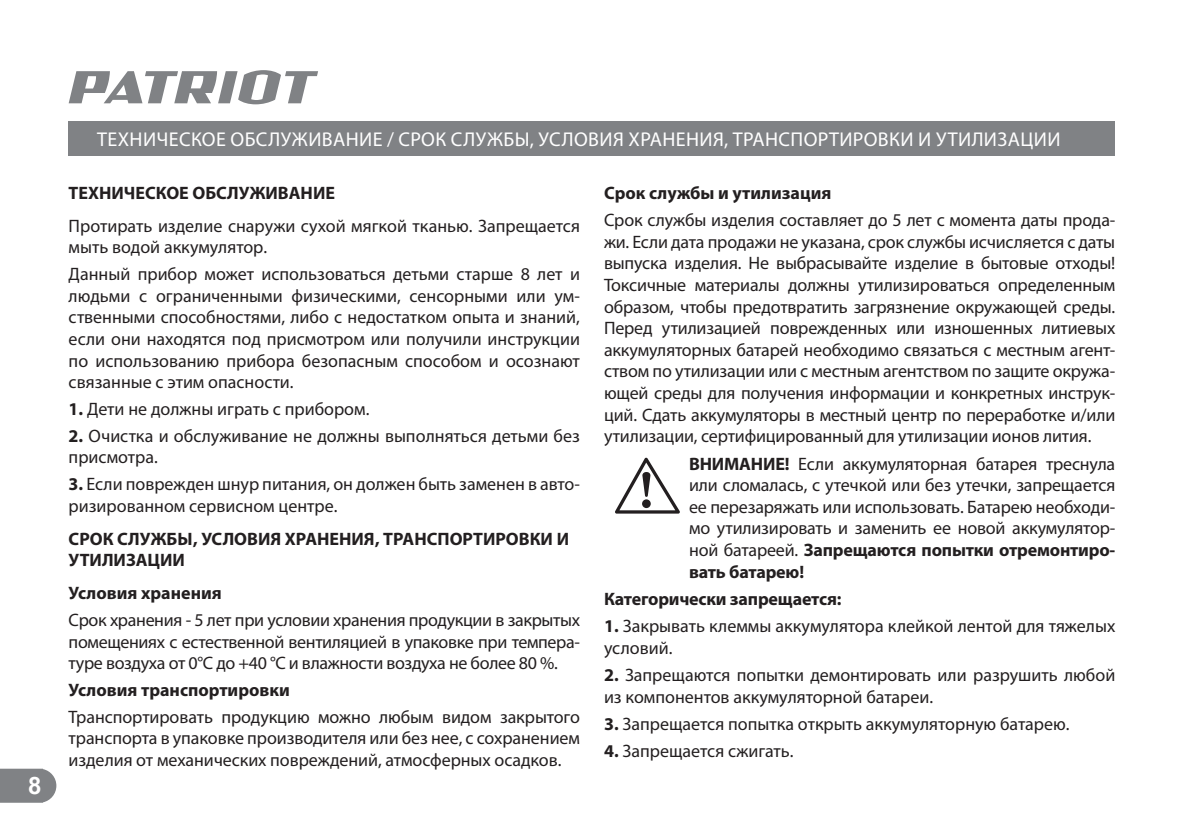
<style>
.page{position:relative;width:1184px;height:836px;background:#fff}
.page>*{position:absolute;margin:0;border:0;box-sizing:border-box;transform-origin:0 0}
.t1{font:700 24px "Arial";color:#fff}
.t2{font:20px "Myriad Pro";letter-spacing:.02em;color:#fff}
.t3{font:18px/21.6px "Myriad Pro";color:#231f20}
.t4{font:700 18px/21.6px "Myriad Pro";color:#231f20}
.s1{font-weight:700}
</style>
<div class="page">
<svg style="left:0;top:768px;width:56px;height:34px;background:#898b8e"></svg>
<svg style="left:69px;top:70px;width:249px;height:34px"></svg>
<div style="left:69px;top:121px;width:1046px;height:34px;background:#808285"></div>
<svg style="left:615px;top:457px;width:65px;height:56px"></svg>
<h1 class="t1" style="left:28px;top:771px;width:15px">8</h1>
<p class="t2" style="left:97px;top:129px;width:965px">ТЕХНИЧЕСКОЕ ОБСЛУЖИВАНИЕ / СРОК СЛУЖБЫ, УСЛОВИЯ ХРАНЕНИЯ, ТРАНСПОРТИРОВКИ И УТИЛИЗАЦИИ</p>
<p class="t4" style="left:69px;top:182px;width:268px">ТЕХНИЧЕСКОЕ ОБСЛУЖИВАНИЕ</p>
<p class="t3" style="left:69px;top:215px;width:513px">Протирать изделие снаружи сухой мягкой тканью. Запрещается мыть водой аккумулятор.</p>
<p class="t3" style="left:69px;top:264px;width:513px;text-align:justify">Данный прибор может использоваться детьми старше 8 лет и людьми с ограниченными физическими, сенсорными или ум&shy;ственными способностями, либо с недостатком опыта и знаний, если они находятся под присмотром или получили инструкции по использованию прибора безопасным способом и осознают связанные с этим опасности.</p>
<p class="t3" style="left:69px;top:398px;width:302px"><span class="s1">1.</span> Дети не должны играть с прибором.</p>
<p class="t3" style="left:69px;top:425px;width:513px"><span class="s1">2.</span> Очистка и обслуживание не должны выполняться детьми без присмотра.</p>
<p class="t3" style="left:69px;top:473px;width:513px"><span class="s1">3.</span> Если поврежден шнур питания, он должен быть заменен в авто&shy;ризированном сервисном центре.</p>
<p class="t4" style="left:69px;top:528px;width:502px">СРОК СЛУЖБЫ, УСЛОВИЯ ХРАНЕНИЯ, ТРАНСПОРТИРОВКИ И<br>УТИЛИЗАЦИИ</p>
<p class="t4" style="left:69px;top:582px;width:155px">Условия хранения</p>
<p class="t3" style="left:69px;top:609px;width:513px;text-align:justify">Срок хранения - 5 лет при условии хранения продукции в закрытых помещениях с естественной вентиляцией в упаковке при темпера&shy;туре воздуха от 0°С до +40 °С и влажности воздуха не более 80 %.</p>
<p class="t4" style="left:69px;top:679px;width:223px">Условия транспортировки</p>
<p class="t3" style="left:69px;top:706px;width:513px;text-align:justify">Транспортировать продукцию можно любым видом закрытого транспорта в упаковке производителя или без нее, с сохранением изделия от механических повреждений, атмосферных осадков.</p>
<p class="t4" style="left:604px;top:182px;width:229px">Срок службы и утилизация</p>
<p class="t3" style="left:604px;top:210px;width:513px;text-align:justify">Срок службы изделия составляет до 5 лет с момента даты прода&shy;жи. Если дата продажи не указана, срок службы исчисляется с даты выпуска изделия. Не выбрасывайте изделие в бытовые отходы!<br>Токсичные материалы должны утилизироваться определенным образом, чтобы предотвратить загрязнение окружающей среды.<br>Перед утилизацией поврежденных или изношенных литиевых аккумуляторных батарей необходимо связаться с местным агент&shy;ством по утилизации или с местным агентством по защите окружа&shy;ющей среды для получения информации и конкретных инструк&shy;ций. Сдать аккумуляторы в местный центр по переработке и/или утилизации, сертифицированный для утилизации ионов лития.</p>
<p class="t3" style="left:689px;top:453px;width:428px;text-align:justify"><span class="s1">ВНИМАНИЕ!</span> Если аккумуляторная батарея треснула или сломалась, с утечкой или без утечки, запрещается ее перезаряжать или использовать. Батарею необходи&shy;мо утилизировать и заменить ее новой аккумулятор&shy;ной батареей. <span class="s1">Запрещаются попытки отремонтиро&shy;вать батарею!</span></p>
<p class="t4" style="left:604px;top:588px;width:239px">Категорически запрещается:</p>
<p class="t3" style="left:604px;top:616px;width:513px"><span class="s1">1.</span> Закрывать клеммы аккумулятора клейкой лентой для тяжелых условий.</p>
<p class="t3" style="left:604px;top:664px;width:513px"><span class="s1">2.</span> Запрещаются попытки демонтировать или разрушить любой из компонентов аккумуляторной батареи.</p>
<p class="t3" style="left:604px;top:713px;width:467px"><span class="s1">3.</span> Запрещается попытка открыть аккумуляторную батарею.</p>
<p class="t3" style="left:604px;top:741px;width:191px"><span class="s1">4.</span> Запрещается сжигать.</p>
</div>
